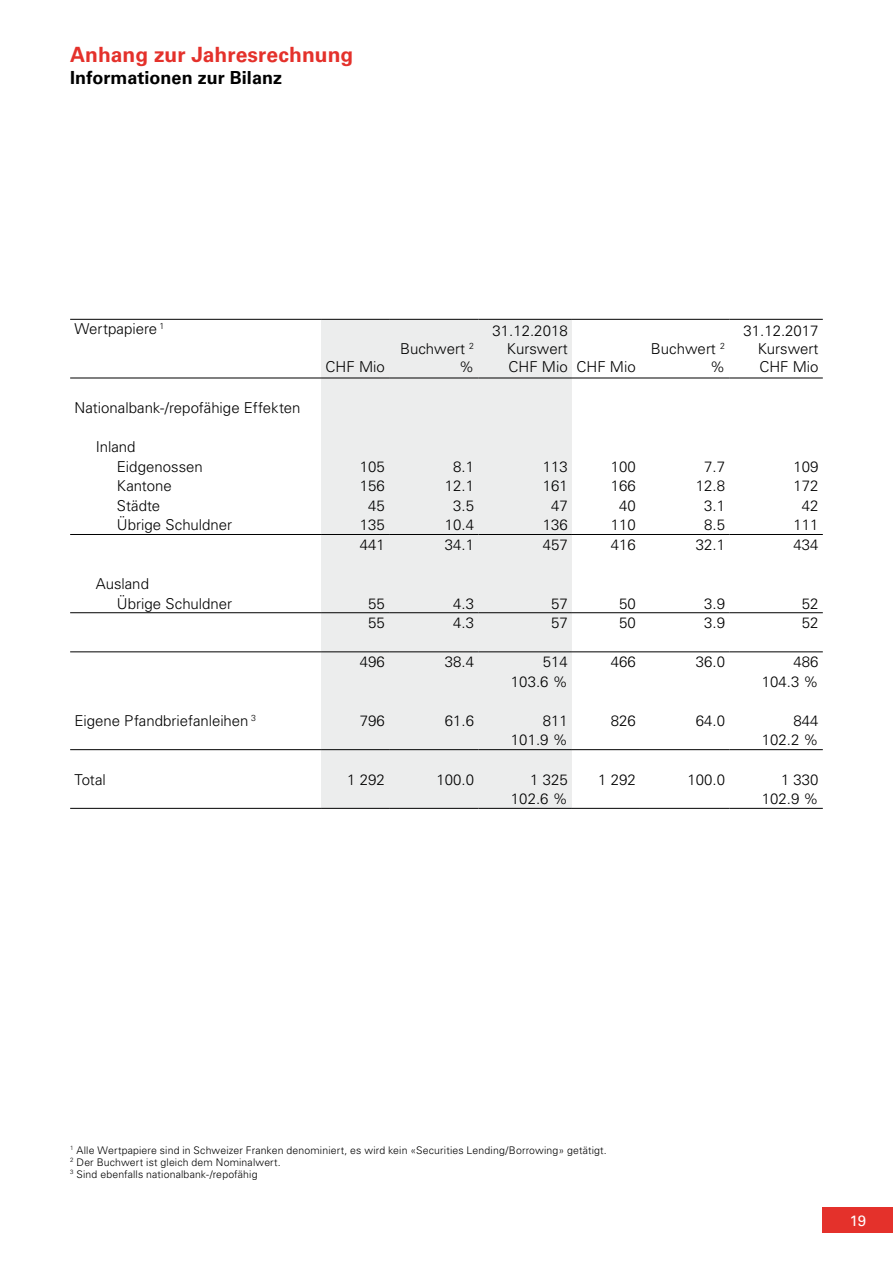
<style>
.page{position:relative;width:893px;height:1263px;background:#fff}
.page>*{position:absolute;margin:0;border:0;box-sizing:border-box;transform-origin:0 0}
.t1{font:700 21px "Univers LT Std";color:#e4312b}
.t2{font:700 18px "Univers LT Std";letter-spacing:.005em;color:#000}
.t3{font:300 15px/18px "Univers LT Std";color:#000}
.t4{font:15px "Univers LT Std";color:#fff}
.t5{font:300 10.5px/12px "Univers LT Std";letter-spacing:.015em;color:#000}
</style>
<div class="page">
<div style="left:823px;top:1208px;width:70px;height:25px;background:#e4312b"></div>
<div style="left:321px;top:320px;width:251px;height:488px;background:#eceded"></div>
<hr style="left:70px;top:319px;width:251px;height:1px;background:#000">
<hr style="left:321px;top:319px;width:68px;height:1px;background:#000">
<hr style="left:389px;top:319px;width:89px;height:1px;background:#000">
<hr style="left:478px;top:319px;width:94px;height:1px;background:#000">
<hr style="left:572px;top:319px;width:68px;height:1px;background:#000">
<hr style="left:640px;top:319px;width:89px;height:1px;background:#000">
<hr style="left:729px;top:319px;width:94px;height:1px;background:#000">
<hr style="left:70px;top:378px;width:251px;height:1px;background:#000">
<hr style="left:321px;top:378px;width:68px;height:1px;background:#000">
<hr style="left:389px;top:378px;width:89px;height:1px;background:#000">
<hr style="left:478px;top:378px;width:94px;height:1px;background:#000">
<hr style="left:572px;top:378px;width:68px;height:1px;background:#000">
<hr style="left:640px;top:378px;width:89px;height:1px;background:#000">
<hr style="left:729px;top:378px;width:94px;height:1px;background:#000">
<hr style="left:70px;top:808px;width:251px;height:1px;background:#000">
<hr style="left:70px;top:651px;width:251px;height:1px;background:#000">
<hr style="left:70px;top:749px;width:251px;height:1px;background:#000">
<hr style="left:70px;top:534px;width:251px;height:1px;background:#000">
<hr style="left:389px;top:534px;width:89px;height:1px;background:#000">
<hr style="left:478px;top:534px;width:94px;height:1px;background:#000">
<hr style="left:640px;top:534px;width:89px;height:1px;background:#000">
<hr style="left:729px;top:534px;width:94px;height:1px;background:#000">
<hr style="left:70px;top:612px;width:251px;height:1px;background:#000">
<hr style="left:321px;top:612px;width:68px;height:1px;background:#000">
<hr style="left:389px;top:612px;width:89px;height:1px;background:#000">
<hr style="left:478px;top:612px;width:94px;height:1px;background:#000">
<hr style="left:572px;top:612px;width:68px;height:1px;background:#000">
<hr style="left:640px;top:612px;width:89px;height:1px;background:#000">
<hr style="left:729px;top:612px;width:94px;height:1px;background:#000">
<hr style="left:321px;top:651px;width:68px;height:1px;background:#000">
<hr style="left:389px;top:651px;width:89px;height:1px;background:#000">
<hr style="left:478px;top:651px;width:94px;height:1px;background:#000">
<hr style="left:572px;top:651px;width:68px;height:1px;background:#000">
<hr style="left:640px;top:651px;width:89px;height:1px;background:#000">
<hr style="left:729px;top:651px;width:94px;height:1px;background:#000">
<hr style="left:321px;top:749px;width:68px;height:1px;background:#000">
<hr style="left:389px;top:749px;width:89px;height:1px;background:#000">
<hr style="left:478px;top:749px;width:94px;height:1px;background:#000">
<hr style="left:572px;top:749px;width:68px;height:1px;background:#000">
<hr style="left:640px;top:749px;width:89px;height:1px;background:#000">
<hr style="left:729px;top:749px;width:94px;height:1px;background:#000">
<hr style="left:321px;top:808px;width:68px;height:1px;background:#000">
<hr style="left:389px;top:808px;width:89px;height:1px;background:#000">
<hr style="left:478px;top:808px;width:94px;height:1px;background:#000">
<hr style="left:572px;top:808px;width:68px;height:1px;background:#000">
<hr style="left:640px;top:808px;width:89px;height:1px;background:#000">
<hr style="left:729px;top:808px;width:94px;height:1px;background:#000">
<hr style="left:321px;top:534px;width:68px;height:1px;background:#000">
<hr style="left:572px;top:534px;width:68px;height:1px;background:#000">
<h1 class="t1" style="left:70px;top:42px;width:285px">Anhang zur Jahresrechnung</h1>
<p class="t2" style="left:70px;top:67px;width:213px">Informationen zur Bilanz</p>
<p class="t3" style="left:74px;top:320px;width:92px">Wertpapiere <sup>1</sup></p>
<p class="t3" style="left:326px;top:357px;width:61px">CHF Mio</p>
<p class="t3" style="left:400px;top:339px;width:76px;text-align:right">Buchwert <sup>2 </sup>%</p>
<p class="t3" style="left:507px;top:321px;width:130px;text-indent:-14px">31.12.2018<br>Kurswert<br>CHF Mio CHF Mio</p>
<p class="t3" style="left:651px;top:339px;width:76px;text-align:right">Buchwert <sup>2 </sup>%</p>
<p class="t3" style="left:758px;top:321px;width:62px;text-align:justify;text-indent:-14px">31.12.2017<br>Kurswert CHF Mio</p>
<p class="t3" style="left:74px;top:399px;width:228px">Nationalbank-/repofähige Effekten</p>
<p class="t3" style="left:117px;top:437px;width:87px;line-height:19.5px;text-indent:-21px">Inland<br>Eidgenossen</p>
<p class="t3" style="left:360px;top:457px;width:27px">105</p>
<p class="t3" style="left:453px;top:457px;width:22px">8.1</p>
<p class="t3" style="left:543px;top:457px;width:27px">113</p>
<p class="t3" style="left:611px;top:457px;width:27px">100</p>
<p class="t3" style="left:704px;top:457px;width:22px">7.7</p>
<p class="t3" style="left:793px;top:457px;width:27px">109</p>
<p class="t3" style="left:117px;top:477px;width:56px">Kantone</p>
<p class="t3" style="left:360px;top:477px;width:27px">156</p>
<p class="t3" style="left:445px;top:477px;width:31px">12.1</p>
<p class="t3" style="left:543px;top:477px;width:27px">161</p>
<p class="t3" style="left:611px;top:477px;width:27px">166</p>
<p class="t3" style="left:696px;top:477px;width:31px">12.8</p>
<p class="t3" style="left:793px;top:477px;width:27px">172</p>
<p class="t3" style="left:117px;top:496px;width:45px">Städte</p>
<p class="t3" style="left:368px;top:496px;width:18px">45</p>
<p class="t3" style="left:453px;top:496px;width:22px">3.5</p>
<p class="t3" style="left:551px;top:496px;width:18px">47</p>
<p class="t3" style="left:619px;top:496px;width:18px">40</p>
<p class="t3" style="left:704px;top:496px;width:22px">3.1</p>
<p class="t3" style="left:802px;top:496px;width:18px">42</p>
<p class="t3" style="left:117px;top:516px;width:117px">Übrige Schuldner</p>
<p class="t3" style="left:360px;top:516px;width:27px">135</p>
<p class="t3" style="left:445px;top:516px;width:31px">10.4</p>
<p class="t3" style="left:543px;top:516px;width:27px">136</p>
<p class="t3" style="left:611px;top:516px;width:27px">110</p>
<p class="t3" style="left:704px;top:516px;width:22px">8.5</p>
<p class="t3" style="left:793px;top:516px;width:27px">111</p>
<p class="t3" style="left:360px;top:535px;width:27px">441</p>
<p class="t3" style="left:445px;top:535px;width:31px">34.1</p>
<p class="t3" style="left:543px;top:535px;width:27px">457</p>
<p class="t3" style="left:611px;top:535px;width:27px">416</p>
<p class="t3" style="left:696px;top:535px;width:31px">32.1</p>
<p class="t3" style="left:793px;top:535px;width:27px">434</p>
<p class="t3" style="left:117px;top:574px;width:117px;line-height:19.5px;text-indent:-21px">Ausland<br>Übrige Schuldner</p>
<p class="t3" style="left:368px;top:594px;width:18px">55</p>
<p class="t3" style="left:453px;top:594px;width:22px">4.3</p>
<p class="t3" style="left:551px;top:594px;width:18px">57</p>
<p class="t3" style="left:619px;top:594px;width:18px">50</p>
<p class="t3" style="left:704px;top:594px;width:22px">3.9</p>
<p class="t3" style="left:802px;top:594px;width:18px">52</p>
<p class="t3" style="left:368px;top:614px;width:18px">55</p>
<p class="t3" style="left:453px;top:614px;width:22px">4.3</p>
<p class="t3" style="left:551px;top:614px;width:18px">57</p>
<p class="t3" style="left:619px;top:614px;width:18px">50</p>
<p class="t3" style="left:704px;top:614px;width:22px">3.9</p>
<p class="t3" style="left:802px;top:614px;width:18px">52</p>
<p class="t3" style="left:360px;top:653px;width:27px">496</p>
<p class="t3" style="left:445px;top:653px;width:31px">38.4</p>
<p class="t3" style="left:543px;top:653px;width:27px">514</p>
<p class="t3" style="left:611px;top:653px;width:27px">466</p>
<p class="t3" style="left:696px;top:653px;width:31px">36.0</p>
<p class="t3" style="left:793px;top:653px;width:27px">486</p>
<p class="t3" style="left:511px;top:672px;width:58px">103.6 %</p>
<p class="t3" style="left:762px;top:672px;width:58px">104.3 %</p>
<p class="t3" style="left:74px;top:711px;width:183px">Eigene Pfandbriefanleihen <sup>3</sup></p>
<p class="t3" style="left:360px;top:711px;width:27px">796</p>
<p class="t3" style="left:445px;top:711px;width:31px">61.6</p>
<p class="t3" style="left:543px;top:711px;width:27px">811</p>
<p class="t3" style="left:611px;top:711px;width:27px">826</p>
<p class="t3" style="left:696px;top:711px;width:31px">64.0</p>
<p class="t3" style="left:793px;top:711px;width:27px">844</p>
<p class="t3" style="left:511px;top:731px;width:58px">101.9 %</p>
<p class="t3" style="left:762px;top:731px;width:58px">102.2 %</p>
<p class="t3" style="left:74px;top:770px;width:33px">Total</p>
<p class="t3" style="left:347px;top:770px;width:39px">1 292</p>
<p class="t3" style="left:437px;top:770px;width:39px">100.0</p>
<p class="t3" style="left:530px;top:770px;width:39px">1 325</p>
<p class="t3" style="left:598px;top:770px;width:39px">1 292</p>
<p class="t3" style="left:687px;top:770px;width:39px">100.0</p>
<p class="t3" style="left:781px;top:770px;width:39px">1 330</p>
<p class="t3" style="left:511px;top:790px;width:58px">102.6 %</p>
<p class="t3" style="left:762px;top:790px;width:58px">102.9 %</p>
<p class="t5" style="left:70px;top:1144px;width:538px"><sup>1</sup> Alle Wertpapiere sind in Schweizer Franken denominiert, es wird kein «Securities Lending/Borrowing» getätigt.<br><sup>2</sup> Der Buchwert ist gleich dem Nominalwert.<br><sup>3</sup> Sind ebenfalls nationalbank-/repofähig</p>
<p class="t4" style="left:850px;top:1212px;width:18px">19</p>
</div>
